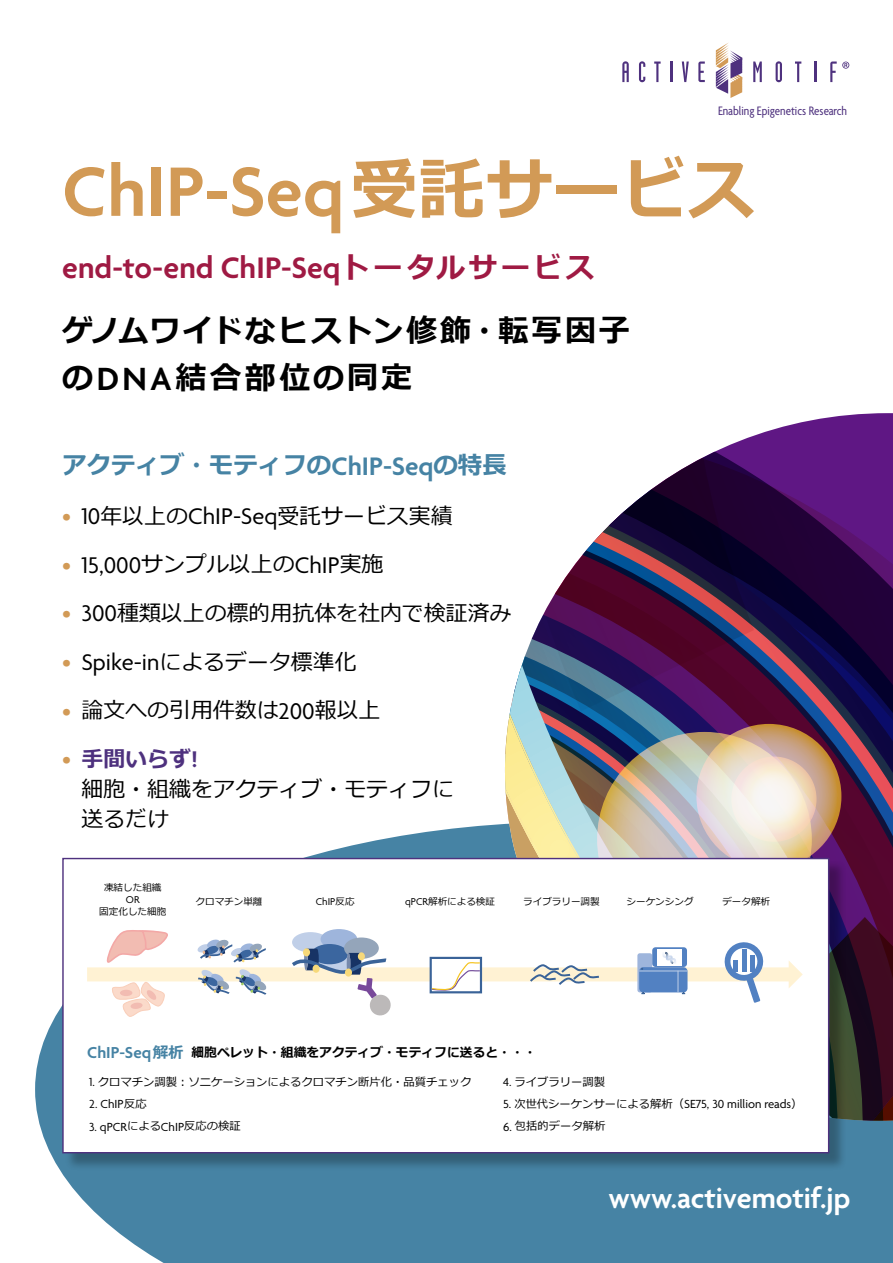
<style>
.page{position:relative;width:893px;height:1263px;background:#fff}
.page>*{position:absolute;margin:0;border:0;box-sizing:border-box;transform-origin:0 0}
.t1{font:600 75.6px "Agenda";color:#d29a56}
.t2{font:600 32.1px "Agenda";color:#9f1a43}
.t3{font:700 31.05px/46.8px "Meiryo";letter-spacing:.085em;color:#000}
.t4{font:600 30.9px "Agenda";color:#fff}
.t5{font:24.6px "Agenda";color:#000}
.t6{font:700 24.45px "Meiryo";color:#4683a4}
.t7{font:21.9px/30px "Meiryo";color:#000}
.t8{font:condensed 13.2px "Agenda";color:#4e317e}
.t9{font:12.75px "Agenda";color:#000}
.t10{font:700 12.75px "Meiryo";color:#000}
.t11{font:11.25px "Meiryo";color:#000}
.t12{font:10.65px "Agenda";color:#000}
.t13{font:9.6px "Meiryo";color:#000}
.s1{font-family:"Meiryo";font-weight:700;font-size:67.5px}
.s2{font-family:"Meiryo";font-weight:700;font-size:28.65px}
.s3{font-family:"Agenda";font-weight:600;font-size:34.8px}
.s4{font-family:"Agenda";font-weight:600;font-size:27.45px}
.s5{font-family:"Agenda";font-size:24.6px;color:#d29a56}
.s6{font-family:"Agenda";font-size:24.6px}
.s7{color:#d29a56}
.s8{font-family:"Meiryo";font-size:21.9px}
.s9{font-weight:700;color:#4e317e}
.s10{font-family:"Agenda";font-weight:600;font-size:24.6px;color:#4e317e}
.s11{font-family:"Meiryo";font-size:9.6px}
.s12{font-family:"Agenda";font-size:10.65px}
.s13{font-family:"Agenda";font-weight:600;font-size:17.25px;color:#4683a4}
.s14{font-size:15.3px;color:#4683a4}
.s15{font-family:"Agenda";font-size:12.75px}
.s16{font-family:"Meiryo";font-size:11.25px}
</style>
<div class="page">
<svg style="left:35px;top:824px;width:858px;height:439px;fill:#4683a4"></svg>
<svg style="left:811px;top:763px;width:82px;height:154px;background:#541647"></svg>
<svg style="left:748px;top:672px;width:145px;height:91px;background:#3d1f4f"></svg>
<svg style="left:754px;top:413px;width:139px;height:259px;background:#40145d"></svg>
<svg style="left:703px;top:435px;width:51px;height:276px;background:#391b47"></svg>
<svg style="left:703px;top:665px;width:45px;height:70px;background:#550941"></svg>
<svg style="left:509px;top:457px;width:194px;height:257px"></svg>
<svg style="left:509px;top:714px;width:219px;height:75px;background:#6d798a"></svg>
<svg style="left:505px;top:789px;width:104px;height:69px;background:#cccda7"></svg>
<svg style="left:597px;top:732px;width:215px;height:215px;background:#c5bcac"></svg>
<svg style="left:696px;top:724px;width:145px;height:145px;background:#d9bfa2"></svg>
<svg style="left:731px;top:756px;width:85px;height:86px"></svg>
<div style="left:65px;top:860px;width:782px;height:311px;background:#000;opacity:.28"></div>
<div style="left:62px;top:858px;width:767px;height:295px;background:#fff;border:1px solid #4e317e"></div>
<svg style="left:87px;top:917px;width:806px;height:204px"></svg>
<svg style="left:622px;top:61px;width:7px;height:21px"></svg>
<svg style="left:639px;top:61px;width:6px;height:21px"></svg>
<svg style="left:654px;top:62px;width:7px;height:20px"></svg>
<hr style="left:670px;top:62px;width:2px;height:20px;background:#4e317e">
<svg style="left:682px;top:62px;width:7px;height:20px"></svg>
<svg style="left:698px;top:62px;width:7px;height:20px"></svg>
<svg style="left:753px;top:62px;width:9px;height:20px"></svg>
<svg style="left:776px;top:61px;width:6px;height:21px"></svg>
<svg style="left:795px;top:62px;width:6px;height:20px"></svg>
<hr style="left:814px;top:62px;width:2px;height:20px;background:#4e317e">
<svg style="left:716px;top:43px;width:26px;height:55px"></svg>
<svg style="left:830px;top:62px;width:19px;height:20px"></svg>
<p class="t8" style="left:718px;top:103px;width:131px">Enabling Epigenetics Research</p>
<h1 class="t1" style="left:62px;top:145px;width:695px">ChIP-Seq <span class="s1">受託サービス</span></h1>
<h2 class="t2" style="left:62px;top:248px;width:534px">end-to-end ChIP-Seq<span class="s2">トータルサービス</span></h2>
<h3 class="t3" style="left:62px;top:309px;width:569px">ゲノムワイドなヒストン修飾・転写因子の<span class="s3">DNA</span>結合部位の同定</h3>
<p class="t6" style="left:62px;top:448px;width:446px">アクティブ・モティフの<span class="s4">ChIP-Seq</span>の特長</p>
<p class="t7" style="left:62px;top:502px;width:392px"><span class="s5">•</span> <span class="s6">10</span>年以上の<span class="s6">ChIP-Seq</span>受託サービス実績</p>
<p class="t5" style="left:62px;top:550px;width:323px"><span class="s7">•</span> 15,000<span class="s8">サンプル以上の</span>ChIP<span class="s8">実施</span></p>
<p class="t7" style="left:62px;top:599px;width:451px"><span class="s5">•</span> <span class="s6">300</span>種類以上の標的用抗体を社内で検証済み</p>
<p class="t7" style="left:62px;top:648px;width:296px"><span class="s5">•</span> <span class="s6">Spike-in</span>によるデータ標準化</p>
<p class="t7" style="left:62px;top:696px;width:320px"><span class="s5">•</span> 論文への引用件数は<span class="s6">200</span>報以上</p>
<p class="t7" style="left:81px;top:745px;width:374px;text-indent:-19px"><span class="s5">•</span> <span class="s9">手間いらず</span><span class="s10">!<br></span>細胞・組織をアクティブ・モティフに送るだけ</p>
<p class="t13" style="left:104px;top:881px;width:59px">凍結した組織</p>
<p class="t12" style="left:126px;top:893px;width:15px">OR</p>
<p class="t13" style="left:99px;top:905px;width:68px">固定化した細胞</p>
<p class="t13" style="left:196px;top:895px;width:68px">クロマチン単離</p>
<p class="t12" style="left:316px;top:895px;width:40px">ChIP<span class="s11">反応</span></p>
<p class="t13" style="left:405px;top:895px;width:91px"><span class="s12">qPCR</span>解析による検証</p>
<p class="t13" style="left:523px;top:895px;width:78px">ライブラリー調製</p>
<p class="t13" style="left:627px;top:895px;width:68px">シーケンシング</p>
<p class="t13" style="left:722px;top:895px;width:49px">データ解析</p>
<p class="t10" style="left:87px;top:1043px;width:451px"><span class="s13">ChIP-Seq</span><span class="s14">解析</span> 細胞ペレット・組織をアクティブ・モティフに送ると・・・</p>
<p class="t11" style="left:89px;top:1074px;width:384px"><span class="s15">1.</span> クロマチン調製：ソニケーションによるクロマチン断片化・品質チェック</p>
<p class="t11" style="left:503px;top:1074px;width:103px"><span class="s15">4.</span> ライブラリー調製</p>
<p class="t9" style="left:89px;top:1096px;width:59px">2. ChIP<span class="s16">反応</span></p>
<p class="t9" style="left:503px;top:1096px;width:301px">5. <span class="s16">次世代シーケンサーによる解析（</span>SE75, 30 million reads<span class="s16">）</span></p>
<p class="t9" style="left:89px;top:1119px;width:165px">3. qPCR<span class="s16">による</span>ChIP<span class="s16">反応の検証　</span></p>
<p class="t11" style="left:503px;top:1118px;width:104px"><span class="s15">6.</span> 包括的データ解析</p>
<h3 class="t4" style="left:608px;top:1179px;width:243px">www.activemotif.jp</h3>
</div>
